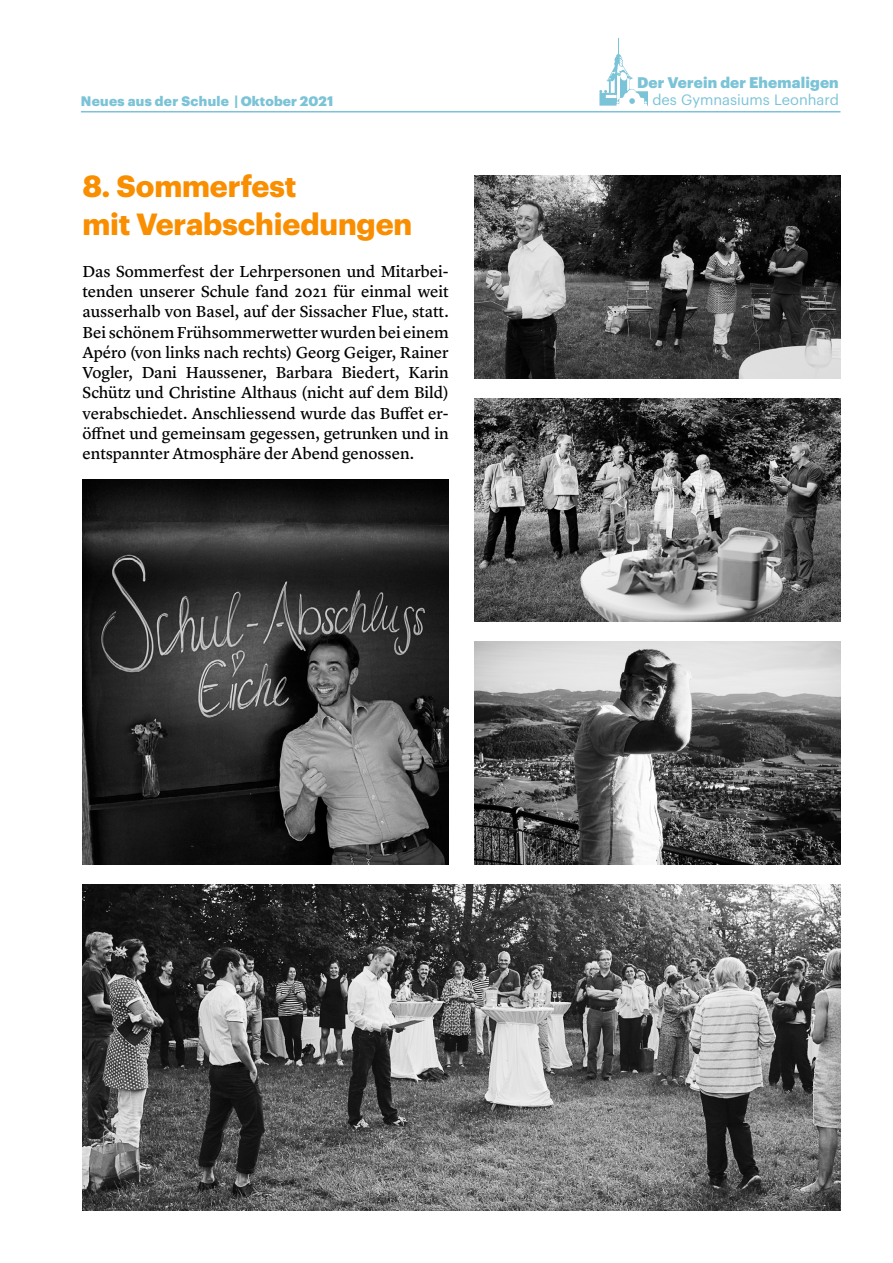
<style>
.page{position:relative;width:893px;height:1263px;background:#fff}
.page>*{position:absolute;margin:0;border:0;box-sizing:border-box;transform-origin:0 0}
.t1{font:700 30px/37.5px "Graphik";letter-spacing:-.005em;color:#f98e00}
.t2{font:16.5px/20.2px "Lyon Text Regular No.2";letter-spacing:-.005em;color:#000;text-align:justify}
.t3{font:900 15px "Graphik";letter-spacing:.01em;color:#7bc3d7}
.t4{font:14.7px "Graphik";color:#7bc3d7}
.t5{font:900 13.5px "Graphik";letter-spacing:.02em;color:#7bc3d7}
</style>
<div class="page">
<svg style="left:599px;top:38px;width:49px;height:68px"></svg>
<hr style="left:81px;top:111px;width:759px;height:2px;background:#7bc3d7">
<img style="left:82px;top:479px;width:367px;height:385px">
<img style="left:474px;top:176px;width:366px;height:202px">
<img style="left:474px;top:398px;width:366px;height:223px">
<img style="left:474px;top:641px;width:366px;height:223px">
<img style="left:82px;top:884px;width:758px;height:326px">
<p class="t3" style="left:637px;top:71px;width:203px">Der Verein der Ehemaligen</p>
<p class="t5" style="left:81px;top:91px;width:254px">Neues aus der Schule | Oktober 2021</p>
<p class="t4" style="left:652px;top:89px;width:188px">des Gymnasiums Leonhard</p>
<h1 class="t1" style="left:82px;top:165px;width:331px">8. Sommerfest<br>mit Verabschiedungen</h1>
<p class="t2" style="left:82px;top:260px;width:368px">Das Sommerfest der Lehrpersonen und Mitarbei&shy;tenden unserer Schule fand 2021 für einmal weit ausserhalb von Basel, auf der Sissacher Flue, statt.<br>Bei schönem Frühsommerwetter wurden bei einem Apéro (von links nach rechts) Georg Geiger, Rainer Vogler, Dani Haussener, Barbara Biedert, Karin Schütz und Christine Althaus (nicht auf dem Bild) verabschiedet. Anschliessend wurde das Buffet er&shy;öffnet und gemeinsam gegessen, getrunken und in entspannter Atmosphäre der Abend genossen.</p>
</div>
